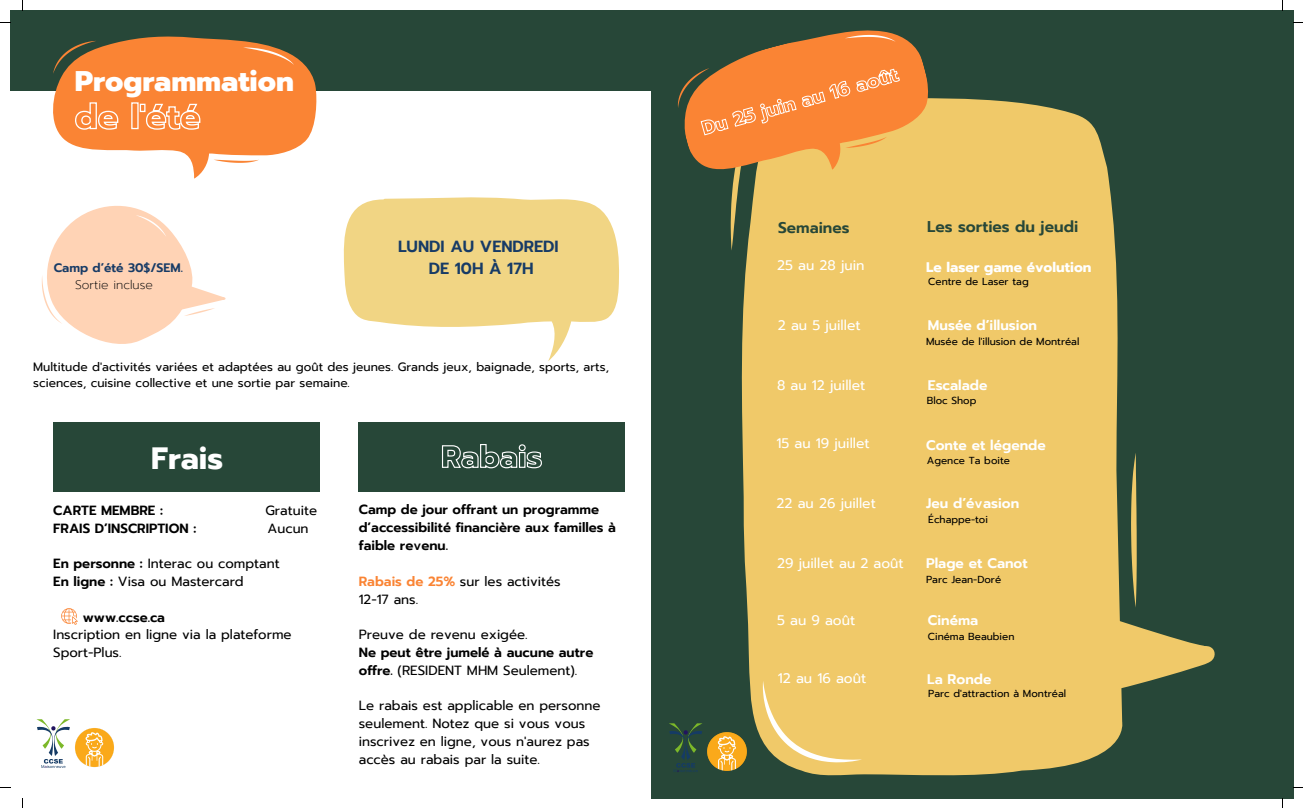
<style>
.page{position:relative;width:1303px;height:808px;background:#fff}
.page>*{position:absolute;margin:0;border:0;box-sizing:border-box;transform-origin:0 0}
.t1{font:700 30.75px "Prompt";color:#fff}
.t2{font:800 28.38px "Prompt";color:#fff}
.t3{font:600 16.12px/22.4px "Prompt";color:#173b66;text-align:center}
.t4{font:600 15.62px "Prompt";color:#274738}
.t5{font:600 15.5px "Prompt";color:#274738}
.t6{font:13.88px "Prompt";color:#fff}
.t7{font:600 13.88px "Prompt";color:#fff}
.t8{font:700 13.88px "Prompt";color:#fff}
.t9{font:13.25px/17.8px "Prompt";color:#000}
.t10{font:600 13.25px/17.8px "Prompt";color:#000}
.t11{font:600 12.25px "Prompt";color:#173b66}
.t12{font:200 12.25px "Prompt";color:#000204}
.t13{font:12px/16px "Prompt";color:#000}
.t14{font:10.12px "Prompt";color:#000}
.s1{font-weight:600}
.s2{font-weight:600;color:#fa8434}
.s3{font-weight:400}
</style>
<div class="page">
<div style="left:10px;top:10px;width:661px;height:81px;background:#274738"></div>
<div style="left:651px;top:10px;width:642px;height:788px;background:#274738"></div>
<div style="left:741px;top:98px;width:382px;height:677px;background:#f0c969"></div>
<svg style="left:1077px;top:452px;width:137px;height:244px"></svg>
<svg style="left:763px;top:680px;width:99px;height:82px;background:#edca72"></svg>
<svg style="left:726px;top:32px;width:217px;height:172px"></svg>
<svg style="left:845px;top:30px;width:50px;height:24px"></svg>
<svg style="left:42px;top:206px;width:184px;height:138px"></svg>
<svg style="left:343px;top:197px;width:276px;height:164px;fill:#f1d584"></svg>
<div style="left:54px;top:422px;width:266px;height:70px;background:#274738"></div>
<svg style="left:61px;top:608px;width:17px;height:17px"></svg>
<div style="left:358px;top:422px;width:266px;height:70px;background:#274738"></div>
<svg style="left:53px;top:37px;width:263px;height:141px"></svg>
<svg style="left:677px;top:66px;width:224px;height:184px"></svg>
<svg style="left:441px;top:444px;width:101px;height:25px"></svg>
<img style="left:75px;top:728px;width:39px;height:39px">
<svg style="left:36px;top:719px;width:34px;height:49px"></svg>
<img style="left:707px;top:731px;width:40px;height:40px">
<svg style="left:669px;top:723px;width:33px;height:49px"></svg>
<p class="t2" style="left:75px;top:60px;width:221px">Programmation</p>
<p class="t11" style="left:54px;top:259px;width:131px">Camp d’été 30$/SEM.</p>
<p class="t12" style="left:75px;top:275px;width:79px">Sortie incluse</p>
<p class="t3" style="left:398px;top:235px;width:162px">LUNDI AU VENDREDI<br>DE 10H À 17H</p>
<h2 class="t13" style="left:33px;top:358px;width:577px">Multitude d'activités variées et adaptées au goût des jeunes. Grands jeux, baignade, sports, arts, sciences, cuisine collective et une sortie par semaine.</h2>
<h6 class="t1" style="left:151px;top:435px;width:73px">Frais</h6>
<p class="t10" style="left:53px;top:501px;width:111px">CARTE MEMBRE :</p>
<p class="t9" style="left:265px;top:501px;width:53px">Gratuite</p>
<h2 class="t10" style="left:53px;top:519px;width:144px">FRAIS D’INSCRIPTION :</h2>
<h2 class="t9" style="left:267px;top:519px;width:43px">Aucun</h2>
<h1 class="t9" style="left:53px;top:555px;width:228px"><span class="s1">En personne :</span> Interac ou comptant</h1>
<p class="t9" style="left:53px;top:572px;width:192px"><span class="s1">En ligne :</span> Visa ou Mastercard</p>
<p class="t10" style="left:83px;top:608px;width:84px">www.ccse.ca</p>
<p class="t9" style="left:53px;top:626px;width:240px">Inscription en ligne via la plateforme<br>Sport-Plus.</p>
<p class="t10" style="left:359px;top:501px;width:259px">Camp de jour offrant un programme d’accessibilité financière aux familles à faible revenu.</p>
<p class="t9" style="left:359px;top:572px;width:203px"><span class="s2">Rabais de 25%</span> sur les activités</p>
<p class="t9" style="left:359px;top:590px;width:61px">12-17 ans.</p>
<p class="t9" style="left:359px;top:626px;width:170px">Preuve de revenu exigée.</p>
<p class="t10" style="left:359px;top:643px;width:236px">Ne peut être jumelé à aucune autre offre. <span class="s3">(RESIDENT MHM Seulement).</span></p>
<p class="t9" style="left:359px;top:697px;width:243px">Le rabais est applicable en personne seulement. Notez que si vous vous inscrivez en ligne, vous n'aurez pas accès au rabais par la suite.</p>
<p class="t5" style="left:778px;top:216px;width:73px">Semaines</p>
<h2 class="t4" style="left:927px;top:214px;width:153px">Les sorties du jeudi</h2>
<p class="t6" style="left:777px;top:255px;width:89px">25 au 28 juin</p>
<p class="t8" style="left:926px;top:257px;width:167px">Le laser game évolution</p>
<p class="t14" style="left:928px;top:274px;width:102px">Centre de Laser tag</p>
<p class="t6" style="left:778px;top:314px;width:84px">2 au 5 juillet</p>
<p class="t7" style="left:928px;top:315px;width:111px">Musée d’illusion</p>
<h6 class="t14" style="left:926px;top:334px;width:155px">Musée de l'illusion de Montréal</h6>
<p class="t6" style="left:777px;top:374px;width:90px">8 au 12 juillet</p>
<p class="t7" style="left:928px;top:375px;width:61px">Escalade</p>
<p class="t14" style="left:926px;top:393px;width:51px">Bloc Shop</p>
<h3 class="t6" style="left:776px;top:433px;width:95px">15 au 19 juillet</h3>
<p class="t7" style="left:926px;top:434px;width:121px">Conte et légende</p>
<h6 class="t14" style="left:926px;top:453px;width:85px">Agence Ta boite</h6>
<p class="t6" style="left:776px;top:493px;width:101px">22 au 26 juillet</p>
<p class="t7" style="left:926px;top:492px;width:95px">Jeu d’évasion</p>
<p class="t14" style="left:928px;top:511px;width:61px">Échappe-toi</p>
<h5 class="t6" style="left:777px;top:552px;width:128px">29 juillet au 2 août</h5>
<p class="t7" style="left:926px;top:552px;width:103px">Plage et Canot</p>
<h6 class="t14" style="left:926px;top:572px;width:77px">Parc Jean-Doré</h6>
<p class="t6" style="left:777px;top:610px;width:80px">5 au 9 août</p>
<p class="t7" style="left:928px;top:609px;width:52px">Cinéma</p>
<p class="t14" style="left:928px;top:628px;width:88px">Cinéma Beaubien</p>
<p class="t6" style="left:778px;top:667px;width:90px">12 au 16 août</p>
<h5 class="t7" style="left:927px;top:668px;width:66px">La Ronde</h5>
<h6 class="t14" style="left:928px;top:685px;width:139px">Parc d'attraction à Montréal</h6>
</div>
